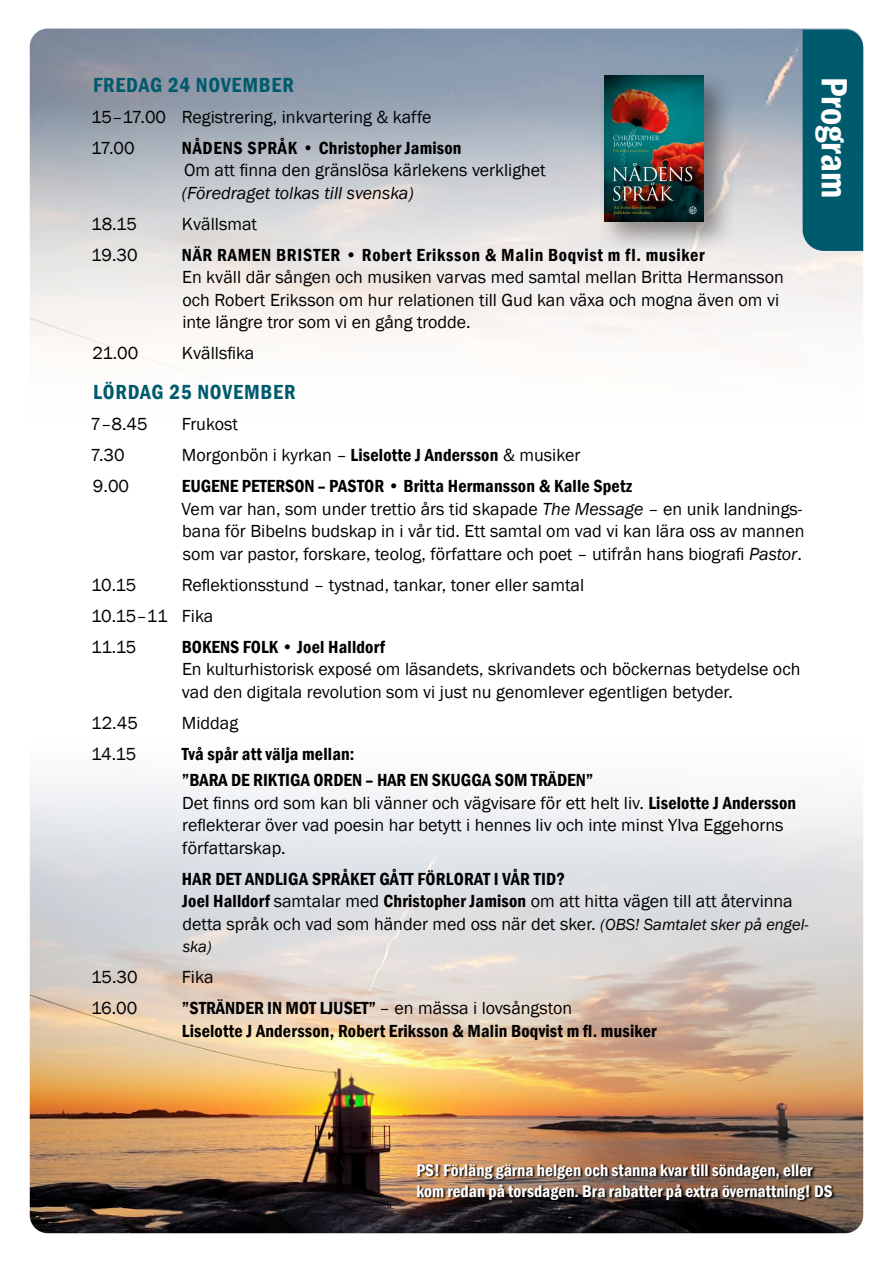
<style>
.page{position:relative;width:893px;height:1263px;background:#fff}
.page>*{position:absolute;margin:0;border:0;box-sizing:border-box;transform-origin:0 0}
.t1{font:600 condensed 37.5px "Franklin Gothic";color:#fff}
.t2{font:600 condensed 21px "Franklin Gothic";letter-spacing:.04em;color:#005a6d}
.t3{font:18px/22.5px "Franklin Gothic";color:#000}
.t4{font:600 condensed 18px/26.7px "Franklin Gothic";letter-spacing:.01em;color:#000}
.t5{font:600 condensed 18px "Franklin Gothic";letter-spacing:.04em;color:#000}
.t6{font:italic 18px "Franklin Gothic";color:#000}
.t7{font:600 condensed 17.25px/21px "Franklin Gothic";color:#fff}
.t8{font:italic 16.5px "Franklin Gothic";color:#000}
.s1{font-weight:600;font-stretch:condensed}
.s2{font-style:italic}
.s3{font-style:italic;font-size:16.5px}
.s4{font-weight:400;font-stretch:normal}
</style>
<div class="page">
<img style="left:30px;top:779px;width:833px;height:454px">
<img style="left:30px;top:29px;width:833px;height:342px">
<div style="left:803px;top:30px;width:60px;height:221px;background:#005a6d"></div>
<svg style="left:417px;top:1164px;width:418px;height:39px"></svg>
<div style="left:597px;top:68px;width:139px;height:186px;background:#000;opacity:.4"></div>
<img style="left:604px;top:76px;width:100px;height:146px">
<p class="t2" style="left:93px;top:71px;width:202px">FREDAG 24 NOVEMBER</p>
<p class="t3" style="left:91px;top:102px;width:342px;line-height:31px">15–17.00 Registrering, inkvartering &amp; kaffe<br>17.00</p>
<p class="t4" style="left:182px;top:134px;width:281px">NÅDENS SPRÅK • Christopher Jamison</p>
<p class="t3" style="left:184px;top:160px;width:363px">Om att finna den gränslösa kärlekens verklighet</p>
<p class="t6" style="left:182px;top:182px;width:233px">(Föredraget tolkas till svenska)</p>
<p class="t3" style="left:91px;top:213px;width:47px">18.15</p>
<p class="t3" style="left:182px;top:213px;width:77px">Kvällsmat</p>
<p class="t3" style="left:91px;top:244px;width:48px">19.30</p>
<p class="t5" style="left:182px;top:243px;width:524px">NÄR RAMEN BRISTER • Robert Eriksson &amp; Malin Boqvist m fl. musiker</p>
<p class="t3" style="left:182px;top:267px;width:603px">En kväll där sången och musiken varvas med samtal mellan Britta Hermansson och Robert Eriksson om hur relationen till Gud kan växa och mogna även om vi inte längre tror som vi en gång trodde.</p>
<p class="t3" style="left:92px;top:343px;width:47px">21.00</p>
<p class="t3" style="left:182px;top:343px;width:74px">Kvällsfika</p>
<p class="t2" style="left:93px;top:378px;width:204px">LÖRDAG 25 NOVEMBER</p>
<p class="t3" style="left:90px;top:413px;width:59px">7–8.45</p>
<p class="t3" style="left:182px;top:413px;width:58px">Frukost</p>
<p class="t3" style="left:90px;top:444px;width:36px">7.30</p>
<p class="t3" style="left:182px;top:444px;width:400px">Morgonbön i kyrkan – <span class="s1">Liselotte J Andersson</span> &amp; musiker</p>
<p class="t3" style="left:93px;top:475px;width:38px">9.00</p>
<p class="t3" style="left:182px;top:475px;width:624px"><span class="s1">EUGENE PETERSON – PASTOR • Britta Hermansson &amp; Kalle Spetz<br></span>Vem var han, som under trettio års tid skapade <span class="s2">The Message</span> – en unik landnings&shy;bana för Bibelns budskap in i vår tid. Ett samtal om vad vi kan lära oss av mannen som var pastor, forskare, teolog, författare och poet – utifrån hans biografi <span class="s2">Pastor</span>.</p>
<p class="t3" style="left:91px;top:574px;width:47px">10.15</p>
<p class="t3" style="left:91px;top:569px;width:494px;line-height:31px;text-indent:91px">Reflektionsstund – tystnad, tankar, toner eller samtal<br>10.15–11 Fika<br>11.15</p>
<p class="t4" style="left:182px;top:633px;width:205px">BOKENS FOLK • Joel Halldorf</p>
<p class="t3" style="left:182px;top:658px;width:620px">En kulturhistorisk exposé om läsandets, skrivandets och böckernas betydelse och vad den digitala revolution som vi just nu genomlever egentligen betyder.</p>
<h1 class="t1" style="left:859px;top:77px;width:123px;rotate:90deg">Program</h1>
<p class="t3" style="left:91px;top:712px;width:48px">12.45</p>
<p class="t3" style="left:182px;top:712px;width:58px">Middag</p>
<p class="t3" style="left:91px;top:743px;width:47px">14.15</p>
<p class="t4" style="left:182px;top:740px;width:413px">Två spår att välja mellan:<br>”BARA DE RIKTIGA ORDEN – HAR EN SKUGGA SOM TRÄDEN”</p>
<p class="t3" style="left:182px;top:792px;width:615px">Det finns ord som kan bli vänner och vägvisare för ett helt liv. <span class="s1">Liselotte J Andersson </span>reflekterar över vad poesin har betytt i hennes liv och inte minst Ylva Eggehorns författarskap.</p>
<p class="t3" style="left:182px;top:868px;width:628px"><span class="s1">HAR DET ANDLIGA SPRÅKET GÅTT FÖRLORAT I VÅR TID?<br>Joel Halldorf</span> samtalar med <span class="s1">Christopher Jamison</span> om att hitta vägen till att återvinna detta språk och vad som händer med oss när det sker. <span class="s3">(OBS! Samtalet sker på engel-</span></p>
<p class="t8" style="left:183px;top:936px;width:31px">ska)</p>
<p class="t3" style="left:91px;top:966px;width:48px">15.30</p>
<p class="t3" style="left:182px;top:966px;width:33px">Fika</p>
<p class="t3" style="left:91px;top:997px;width:48px">16.00</p>
<p class="t4" style="left:182px;top:997px;width:476px;line-height:22.5px">”STRÄNDER IN MOT LJUSET” <span class="s4">– en mässa i lovsångston<br></span>Liselotte J Andersson, Robert Eriksson &amp; Malin Boqvist m fl. musiker</p>
<p class="t7" style="left:416px;top:1159px;width:418px">PS! Förläng gärna helgen och stanna kvar till söndagen, eller kom redan på torsdagen. Bra rabatter på extra övernattning! DS</p>
</div>
